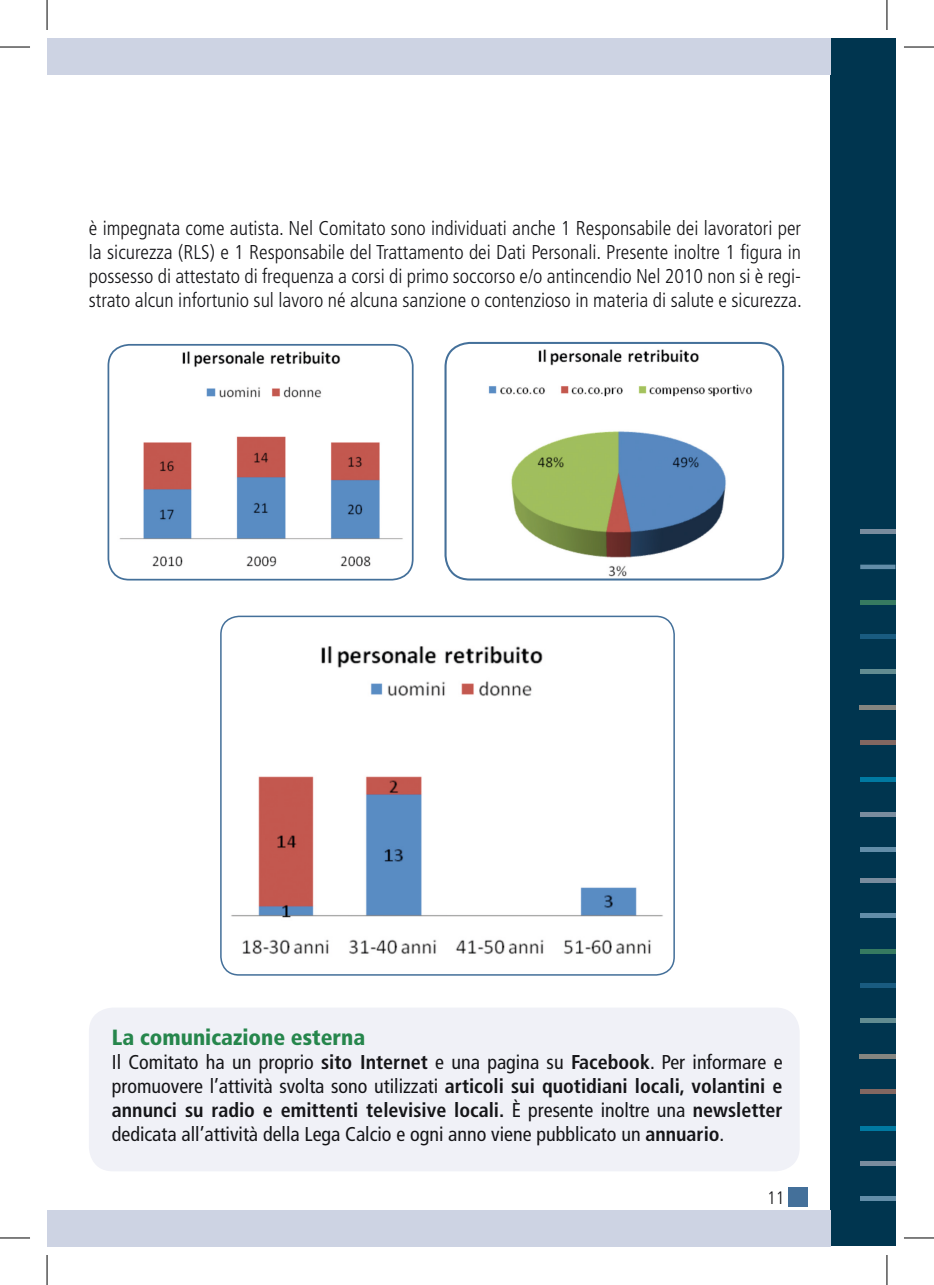
<style>
.page{position:relative;width:934px;height:1285px;background:#fff}
.page>*{position:absolute;margin:0;border:0;box-sizing:border-box;transform-origin:0 0}
.t1{font:900 condensed 22px "Frutiger";color:#26864c}
.t2{font:300 condensed 20px/24px "Frutiger";color:#151518;text-align:justify}
.t3{font:condensed 20px/24px "Frutiger";color:#151518;text-align:justify}
.t4{font:300 condensed 18px "Frutiger";color:#151518}
.s1{font-weight:700}
</style>
<div class="page">
<div style="left:787px;top:1187px;width:20px;height:19px;background:#44709a"></div>
<div style="left:829px;top:39px;width:66px;height:1207px;background:#00354f"></div>
<div style="left:47px;top:39px;width:782px;height:36px;background:#cdd3e3"></div>
<div style="left:47px;top:1209px;width:782px;height:37px;background:#cdd3e3"></div>
<hr style="left:859px;top:983px;width:36px;height:4px;background:#195b80">
<hr style="left:859px;top:1018px;width:36px;height:4px;background:#628c91">
<hr style="left:858px;top:1054px;width:37px;height:4px;background:#848580">
<div style="left:859px;top:1089px;width:36px;height:5px;background:#826761"></div>
<div style="left:859px;top:949px;width:36px;height:5px;background:#367a60"></div>
<hr style="left:859px;top:1196px;width:36px;height:4px;background:#628da8">
<div style="left:859px;top:913px;width:36px;height:5px;background:#628da8"></div>
<div style="left:859px;top:1161px;width:36px;height:5px;background:#798c9e"></div>
<div style="left:859px;top:878px;width:36px;height:5px;background:#798c9e"></div>
<hr style="left:859px;top:1126px;width:36px;height:4px;background:#0079a1">
<hr style="left:859px;top:634px;width:36px;height:4px;background:#195b80">
<hr style="left:859px;top:669px;width:36px;height:4px;background:#628c91">
<hr style="left:858px;top:705px;width:37px;height:4px;background:#848580">
<div style="left:859px;top:740px;width:36px;height:5px;background:#826761"></div>
<div style="left:859px;top:600px;width:36px;height:5px;background:#367a60"></div>
<div style="left:859px;top:847px;width:36px;height:5px;background:#628da8"></div>
<div style="left:859px;top:564px;width:36px;height:5px;background:#628da8"></div>
<div style="left:859px;top:812px;width:36px;height:5px;background:#798c9e"></div>
<div style="left:859px;top:529px;width:36px;height:5px;background:#798c9e"></div>
<div style="left:859px;top:777px;width:36px;height:5px;background:#0079a1"></div>
<div style="left:89px;top:1007px;width:710px;height:164px;background:#f0f1f7;border-radius:24px"></div>
<img style="left:110px;top:345px;width:302px;height:234px">
<div style="left:107px;top:344px;width:306px;height:236px;border:2px solid #44709a;border-radius:21px"></div>
<img style="left:446px;top:343px;width:336px;height:236px">
<div style="left:444px;top:342px;width:339px;height:238px;border:2px solid #44709a;border-radius:24px"></div>
<img style="left:221px;top:616px;width:452px;height:359px">
<div style="left:220px;top:615px;width:454px;height:360px;border:2px solid #44709a;border-radius:18px"></div>
<hr style="left:0;top:47px;width:30px;height:1px;background:#000">
<hr style="left:903px;top:47px;width:30px;height:1px;background:#000">
<hr style="left:0;top:1237px;width:30px;height:1px;background:#000">
<hr style="left:903px;top:1237px;width:30px;height:1px;background:#000">
<hr style="left:47px;top:0;width:1px;height:30px;background:#000">
<hr style="left:47px;top:1255px;width:1px;height:30px;background:#000">
<hr style="left:886px;top:0;width:1px;height:30px;background:#000">
<hr style="left:886px;top:1255px;width:1px;height:30px;background:#000">
<p class="t2" style="left:89px;top:216px;width:714px">è impegnata come autista. Nel Comitato sono individuati anche 1 Responsabile dei lavoratori per la sicurezza (RLS) e 1 Responsabile del Trattamento dei Dati Personali. Presente inoltre 1 figura in possesso di attestato di frequenza a corsi di primo soccorso e/o antincendio Nel 2010 non si è regi&shy;strato alcun infortunio sul lavoro né alcuna sanzione o contenzioso in materia di salute e sicurezza.</p>
<p class="t1" style="left:112px;top:1024px;width:255px">La comunicazione esterna</p>
<p class="t3" style="left:112px;top:1050px;width:672px">Il Comitato ha un proprio <span class="s1">sito Internet</span> e una pagina su <span class="s1">Facebook</span>. Per informare e promuovere l’attività svolta sono utilizzati <span class="s1">articoli sui quotidiani locali, volantini e annunci su radio e emittenti televisive locali.</span> È presente inoltre una <span class="s1">newsletter </span>dedicata all’attività della Lega Calcio e ogni anno viene pubblicato un <span class="s1">annuario</span>.</p>
<p class="t4" style="left:767px;top:1187px;width:19px">11</p>
</div>
